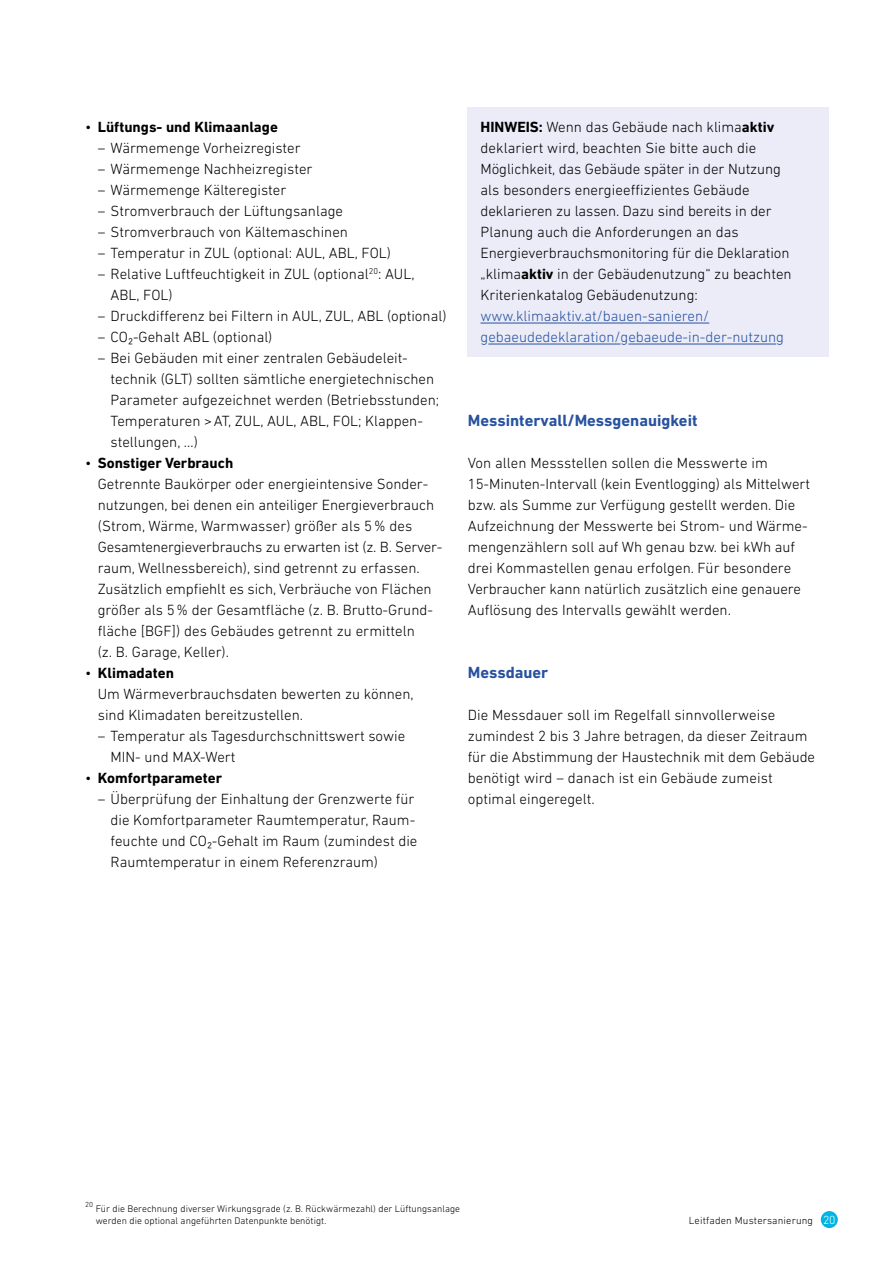
<style>
.page{position:relative;width:893px;height:1263px;background:#fff}
.page>*{position:absolute;margin:0;border:0;box-sizing:border-box;transform-origin:0 0}
.H2_Blau_Bold_11pt{font:700 16.5px "DIN Next LT Pro";color:#2852a0}
.Fließtext{font:300 15px/21px "DIN Next LT Pro";color:#000}
.Box{font:300 15px/21px "DIN Next LT Pro";color:#000}
.Box-2{font:300 15px/21px "DIN Next LT Pro";color:#2852a0}
.t1{font:700 15px "DIN Next LT Pro";color:#000}
.t2{font:300 10.5px "DIN Next LT Pro";letter-spacing:.015em;color:#000}
.Fußnoten_ab_10{font:300 9.75px/12px "DIN Next LT Pro";letter-spacing:.005em;color:#000}
.Fußnoten_ab_10-2{font:300 7.5px "DIN Next LT Pro";color:#000}
.s1{font-weight:300}
.s2{font-weight:700}
.s3{font-size:12px;color:#fff}
</style>
<div class="page">
<div style="left:821px;top:1211px;width:17px;height:17px;background:#00b5e2;border-radius:50%"></div>
<div style="left:468px;top:108px;width:361px;height:249px;background:#ebecf7"></div>
<hr style="left:480px;top:323px;width:229px;height:1px;background:#2852a0">
<hr style="left:488px;top:344px;width:133px;height:1px;background:#2852a0">
<hr style="left:628px;top:344px;width:148px;height:1px;background:#2852a0">
<p class="t1" style="left:85px;top:118px;width:194px"><span class="s1">•</span> Lüftungs- und Klimaanlage</p>
<p class="Fließtext" style="left:98px;top:137px;width:204px">– Wärmemenge Vorheizregister</p>
<p class="Fließtext" style="left:98px;top:158px;width:216px">– Wärmemenge Nachheizregister</p>
<p class="Fließtext" style="left:98px;top:179px;width:190px">– Wärmemenge Kälteregister</p>
<p class="Fließtext" style="left:98px;top:200px;width:247px">– Stromverbrauch der Lüftungsanlage</p>
<p class="Fließtext" style="left:98px;top:221px;width:252px">– Stromverbrauch von Kältemaschinen</p>
<p class="Fließtext" style="left:98px;top:242px;width:295px">– Temperatur in ZUL (optional: AUL, ABL, FOL)</p>
<p class="Fließtext" style="left:111px;top:263px;width:306px;text-indent:-13px">– Relative Luftfeuchtigkeit in ZUL (optional<sup>20</sup>: AUL,<br>ABL, FOL)</p>
<p class="Fließtext" style="left:98px;top:305px;width:350px">– Druckdifferenz bei Filtern in AUL, ZUL, ABL (optional)</p>
<p class="Fließtext" style="left:98px;top:326px;width:176px">– CO₂-Gehalt ABL (optional)</p>
<p class="Fließtext" style="left:111px;top:347px;width:330px;text-indent:-13px">– Bei Gebäuden mit einer zentralen Gebäudeleit&shy;technik (GLT) sollten sämtliche energietechnischen Parameter aufgezeichnet werden (Betriebsstunden; Temperaturen &gt;AT, ZUL, AUL, ABL, FOL; Klappen&shy;stellungen, …)</p>
<p class="Fließtext" style="left:98px;top:452px;width:345px;text-indent:-13px">• <span class="s2">Sonstiger Verbrauch<br></span>Getrennte Baukörper oder energieintensive Sonder&shy;nutzungen, bei denen ein anteiliger Energieverbrauch (Strom, Wärme, Warmwasser) größer als 5% des Gesamtenergieverbrauchs zu erwarten ist (z. B. Server&shy;raum, Wellnessbereich), sind getrennt zu erfassen.<br>Zusätzlich empfiehlt es sich, Verbräuche von Flächen größer als 5% der Gesamtfläche (z. B. Brutto-Grund&shy;fläche [BGF]) des Gebäudes getrennt zu ermitteln<br>(z. B. Garage, Keller).</p>
<p class="Fließtext" style="left:98px;top:662px;width:317px;text-indent:-13px">• <span class="s2">Klimadaten<br></span>Um Wärmeverbrauchsdaten bewerten zu können, sind Klimadaten bereitzustellen.</p>
<p class="Fließtext" style="left:111px;top:725px;width:296px;text-indent:-13px">– Temperatur als Tagesdurchschnittswert sowie<br>MIN- und MAX-Wert</p>
<p class="t1" style="left:85px;top:769px;width:139px"><span class="s1">•</span> Komfortparameter</p>
<p class="Fließtext" style="left:111px;top:788px;width:308px;text-indent:-13px">– Überprüfung der Einhaltung der Grenzwerte für die Komfortparameter Raumtemperatur, Raum&shy;feuchte und CO₂-Gehalt im Raum (zumindest die Raumtemperatur in einem Referenzraum)</p>
<p class="Box" style="left:480px;top:116px;width:313px"><span class="s2">HINWEIS:</span> Wenn das Gebäude nach klima<span class="s2">aktiv </span>deklariert wird, beachten Sie bitte auch die Möglichkeit, das Gebäude später in der Nutzung als besonders energieeffizientes Gebäude deklarieren zu lassen. Dazu sind bereits in der Planung auch die Anforderungen an das Energieverbrauchsmonitoring für die Deklaration „klima<span class="s2">aktiv</span> in der Gebäudenutzung“ zu beachten</p>
<p class="Box" style="left:480px;top:284px;width:219px">Kriterienkatalog Gebäudenutzung:</p>
<p class="Box-2" style="left:480px;top:305px;width:305px">www.klimaaktiv.at/bauen-sanieren/ gebaeudedeklaration/gebaeude-in-der-nutzung</p>
<h2 class="H2_Blau_Bold_11pt" style="left:468px;top:411px;width:231px">Messintervall/Messgenauigkeit</h2>
<p class="Fließtext" style="left:468px;top:452px;width:344px">Von allen Messstellen sollen die Messwerte im 15-Minuten-Intervall (kein Eventlogging) als Mittelwert bzw. als Summe zur Verfügung gestellt werden. Die Aufzeichnung der Messwerte bei Strom- und Wärme&shy;mengenzählern soll auf Wh genau bzw. bei kWh auf drei Kommastellen genau erfolgen. Für besondere Verbraucher kann natürlich zusätzlich eine genauere Auflösung des Intervalls gewählt werden.</p>
<h2 class="H2_Blau_Bold_11pt" style="left:468px;top:663px;width:82px">Messdauer</h2>
<p class="Fließtext" style="left:468px;top:704px;width:349px">Die Messdauer soll im Regelfall sinnvollerweise zumindest 2 bis 3 Jahre betragen, da dieser Zeitraum für die Abstimmung der Haustechnik mit dem Gebäude benötigt wird – danach ist ein Gebäude zumeist optimal eingeregelt.</p>
<p class="Fußnoten_ab_10-2" style="left:85px;top:1200px;width:10px">20</p>
<p class="Fußnoten_ab_10" style="left:96px;top:1202px;width:366px">Für die Berechnung diverser Wirkungsgrade (z. B. Rückwärmezahl) der Lüftungsanlage werden die optional angeführten Datenpunkte benötigt.</p>
<p class="t2" style="left:689px;top:1214px;width:148px">Leitfaden Mustersanierung <span class="s3">20</span></p>
</div>
